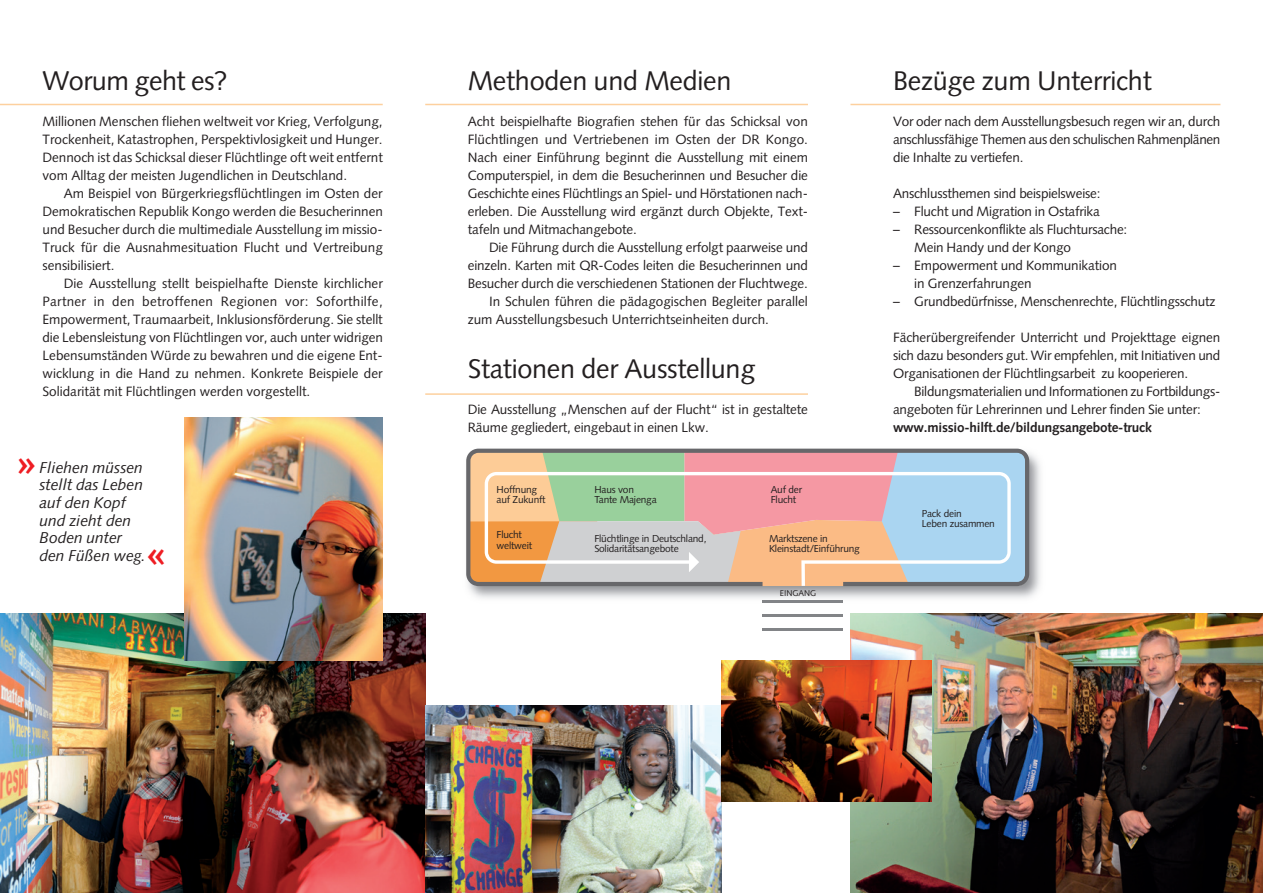
<style>
.page{position:relative;width:1263px;height:893px;background:#fff}
.page>*{position:absolute;margin:0;border:0;box-sizing:border-box;transform-origin:0 0}
.Marginalien{font:700 39.3px "Syntax";color:#ee1d23}
.Subhead{font:27px "Syntax";letter-spacing:-.01em;color:#231f20}
.Marginalien-2{font:italic 15.75px/17.7px "Syntax";letter-spacing:-.005em;color:#231f20}
.body{font:13.5px/18px "Syntax";letter-spacing:-.01em;color:#231f20}
.body-2{font:700 13.5px "Syntax";letter-spacing:-.015em;color:#231f20}
.t1{font:10.05px/10.1px "Syntax";letter-spacing:-.02em;color:#231f20}
.t2{font:8.4px "Syntax";color:#231f20}
</style>
<div class="page">
<hr style="left:0;top:104px;width:383px;height:1px;background:#fdd09e">
<hr style="left:425px;top:104px;width:383px;height:1px;background:#fdd09e">
<hr style="left:425px;top:393px;width:383px;height:2px;background:#fdd09e">
<hr style="left:850px;top:104px;width:370px;height:1px;background:#fdd09e">
<img style="left:0;top:613px;width:425px;height:280px">
<img style="left:185px;top:418px;width:198px;height:242px">
<img style="left:850px;top:613px;width:413px;height:280px">
<img style="left:468px;top:448px;width:573px;height:155px">
<hr style="left:762px;top:600px;width:81px;height:2px;background:#828487">
<hr style="left:762px;top:614px;width:81px;height:3px;background:#828487">
<hr style="left:762px;top:629px;width:81px;height:2px;background:#828487">
<svg style="left:466px;top:449px;width:563px;height:137px;background:#cebcaf"></svg>
<img style="left:425px;top:705px;width:297px;height:188px">
<img style="left:722px;top:660px;width:209px;height:142px">
<p class="Subhead" style="left:43px;top:65px;width:187px">Worum geht es?</p>
<p class="body" style="left:43px;top:112px;width:342px;text-align:justify">Millionen Menschen fliehen weltweit vor Krieg, Verfolgung, Trockenheit, Katastrophen, Perspektivlosigkeit und Hunger.<br>Dennoch ist das Schicksal dieser Flüchtlinge oft weit entfernt vom Alltag der meisten Jugendlichen in Deutschland.</p>
<p class="body" style="left:43px;top:184px;width:342px;text-align:justify;text-indent:21px">Am Beispiel von Bürgerkriegsflüchtlingen im Osten der Demokratischen Republik Kongo werden die Besucherinnen und Besucher durch die multimediale Ausstellung im missio-Truck für die Ausnahmesituation Flucht und Vertreibung sensibilisiert.</p>
<p class="body" style="left:43px;top:274px;width:342px;text-align:justify;text-indent:21px">Die Ausstellung stellt beispielhafte Dienste kirchlicher Partner in den betroffenen Regionen vor: Soforthilfe, Empowerment, Traumaarbeit, Inklusionsförderung. Sie stellt die Lebensleistung von Flüchtlingen vor, auch unter widrigen Lebensumständen Würde zu bewahren und die eigene Ent&shy;wicklung in die Hand zu nehmen. Konkrete Beispiele der Solidarität mit Flüchtlingen werden vorgestellt.</p>
<p class="Marginalien" style="left:16px;top:440px;width:23px">»</p>
<p class="Marginalien-2" style="left:40px;top:458px;width:105px">Fliehen müssen stellt das Leben auf den Kopf und zieht den<br>Boden unter</p>
<p class="Marginalien-2" style="left:40px;top:547px;width:108px">den Füßen weg.</p>
<p class="Marginalien" style="left:145px;top:531px;width:23px">«</p>
<p class="Subhead" style="left:468px;top:65px;width:265px">Methoden und Medien</p>
<p class="body" style="left:468px;top:112px;width:342px">Acht beispielhafte Biografien stehen für das Schicksal von Flüchtlingen und Vertriebenen im Osten der DR Kongo.<br>Nach einer Einführung beginnt die Ausstellung mit einem Computerspiel, in dem die Besucherinnen und Besucher die Geschichte eines Flüchtlings an Spiel- und Hörstationen nach&shy;erleben. Die Ausstellung wird ergänzt durch Objekte, Text&shy;tafeln und Mitmachangebote.</p>
<p class="body" style="left:468px;top:238px;width:342px;text-align:justify;text-indent:21px">Die Führung durch die Ausstellung erfolgt paarweise und einzeln. Karten mit QR-Codes leiten die Besucherinnen und Besucher durch die verschiedenen Stationen der Fluchtwege.</p>
<p class="body" style="left:468px;top:292px;width:342px;text-indent:21px">In Schulen führen die pädagogischen Begleiter parallel zum Ausstellungsbesuch Unterrichtseinheiten durch.</p>
<p class="Subhead" style="left:468px;top:353px;width:289px">Stationen der Ausstellung</p>
<p class="body" style="left:468px;top:400px;width:342px">Die Ausstellung „Menschen auf der Flucht“ ist in gestaltete<br>Räume gegliedert, eingebaut in einen Lkw.</p>
<p class="t1" style="left:497px;top:484px;width:51px">Hoffnung auf Zukunft</p>
<p class="t1" style="left:497px;top:530px;width:37px">Flucht weltweit</p>
<p class="t1" style="left:594px;top:484px;width:64px">Haus von<br>Tante Majenga</p>
<p class="t1" style="left:594px;top:533px;width:114px">Flüchtlinge in Deutschland,<br>Solidaritätsangebote</p>
<p class="t1" style="left:771px;top:484px;width:33px">Auf der<br>Flucht</p>
<p class="t1" style="left:769px;top:533px;width:92px">Marktszene in<br>Kleinstadt/Einführung</p>
<p class="t2" style="left:780px;top:588px;width:38px">EINGANG</p>
<p class="Subhead" style="left:893px;top:65px;width:260px">Bezüge zum Unterricht</p>
<p class="body" style="left:893px;top:112px;width:329px;text-align:justify">Vor oder nach dem Ausstellungsbesuch regen wir an, durch anschlussfähige Themen aus den schulischen Rahmenplänen die Inhalte zu vertiefen.</p>
<p class="body" style="left:893px;top:184px;width:209px">Anschlussthemen sind beispielsweise:</p>
<p class="body" style="left:893px;top:202px;width:208px">– Flucht und Migration in Ostafrika</p>
<p class="body" style="left:914px;top:220px;width:215px;text-indent:-21px">– Ressourcenkonflikte als Fluchtursache:<br>Mein Handy und der Kongo</p>
<p class="body" style="left:914px;top:256px;width:204px;text-indent:-21px">– Empowerment und Kommunikation in Grenzerfahrungen</p>
<p class="body" style="left:893px;top:292px;width:324px">– Grundbedürfnisse, Menschenrechte, Flüchtlingsschutz</p>
<p class="body" style="left:893px;top:328px;width:329px;text-align:justify">Fächerübergreifender Unterricht und Projekttage eignen sich dazu besonders gut. Wir empfehlen, mit Initiativen und Organisationen der Flüchtlingsarbeit zu kooperieren.</p>
<p class="body" style="left:893px;top:382px;width:327px;text-indent:21px">Bildungsmaterialien und Informationen zu Fortbildungs&shy;angeboten für Lehrerinnen und Lehrer finden Sie unter:</p>
<p class="body-2" style="left:893px;top:420px;width:260px">www.missio-hilft.de/bildungsangebote-truck</p>
<p class="t1" style="left:922px;top:509px;width:75px">Pack dein<br>Leben zusammen</p>
</div>
